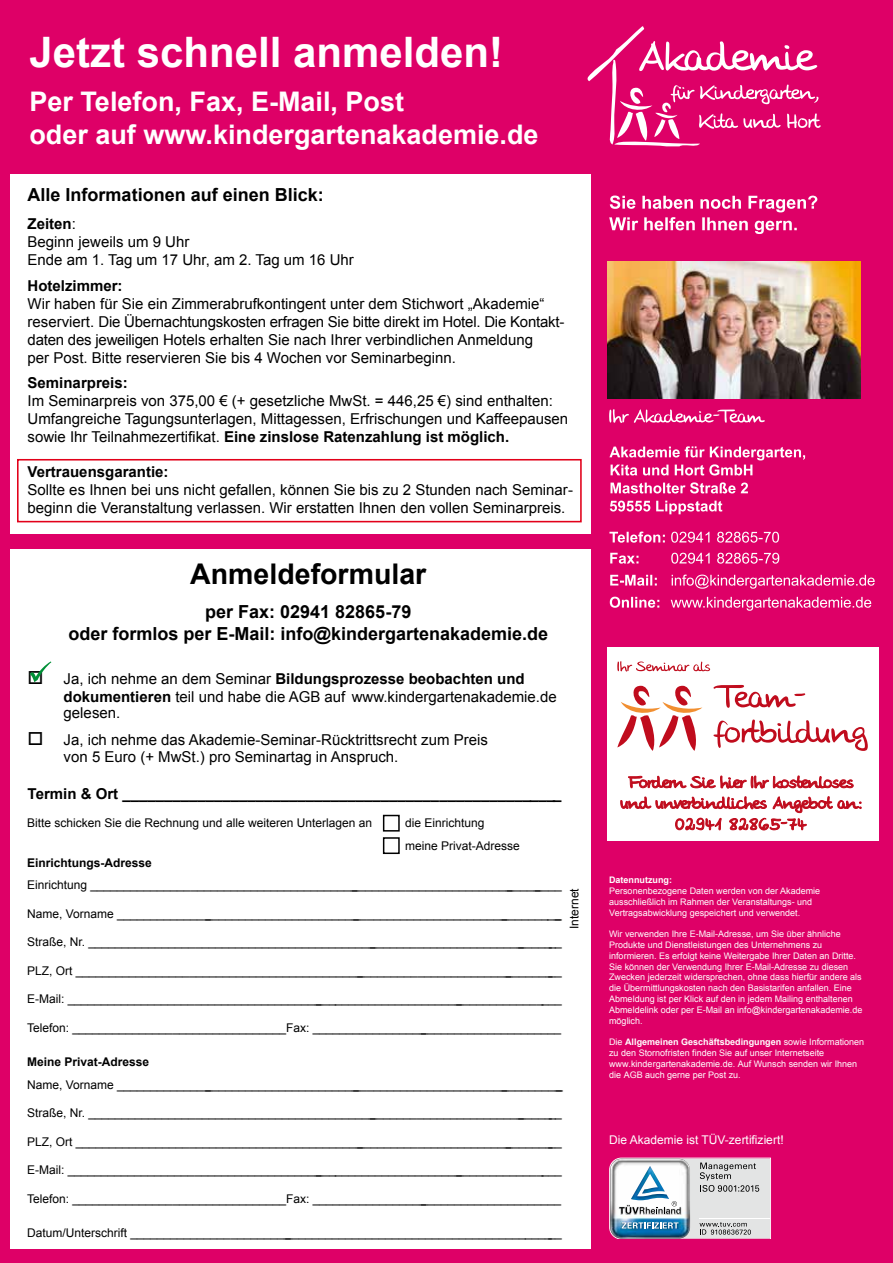
<style>
.page{position:relative;width:893px;height:1263px;background:#de0067}
.page>*{position:absolute;margin:0;border:0;box-sizing:border-box;transform-origin:0 0}
.t1{font:700 42px "Arial";color:#fff}
.t2{font:700 28.5px "Arial";color:#000}
.t3{font:700 27px/33px "Arial";color:#fff}
.t4{font:700 18px/21.6px "Arial";color:#000;text-align:center}
.t5{font:15px/18px "Arial";color:#000}
.t6{font:700 15px "Arial";color:#000}
.t7{font:12px/22.5px "Arial";color:#000}
.t8{font:700 12px "Arial";color:#000}
.t9{font:12px "Arial";color:#fff}
.t10{font:9px/10.8px "Arial";color:#fff}
.t11{font:700 9px "Arial";color:#fff}
.s1{font-weight:700}
</style>
<div class="page">
<div style="left:10px;top:174px;width:581px;height:360px;background:#fff"></div>
<div style="left:10px;top:550px;width:581px;height:699px;background:#fff"></div>
<div style="left:17px;top:459px;width:565px;height:63px;border:2px solid #e2001a"></div>
<div style="left:383px;top:837px;width:17px;height:17px;border:2px solid #000"></div>
<div style="left:383px;top:815px;width:17px;height:16px;border:2px solid #000"></div>
<svg style="left:29px;top:661px;width:22px;height:21px"></svg>
<svg style="left:588px;top:26px;width:233px;height:120px"></svg>
<svg style="left:609px;top:1157px;width:162px;height:81px;background:#c2cad2"></svg>
<div style="left:607px;top:647px;width:271px;height:194px;background:#fff"></div>
<svg style="left:713px;top:685px;width:92px;height:23px"></svg>
<svg style="left:713px;top:719px;width:155px;height:32px"></svg>
<svg style="left:617px;top:685px;width:85px;height:66px"></svg>
<svg style="left:617px;top:661px;width:93px;height:10px"></svg>
<svg style="left:620px;top:775px;width:242px;height:55px"></svg>
<img style="left:607px;top:262px;width:254px;height:136px">
<svg style="left:610px;top:597px;width:261px;height:14px"></svg>
<svg style="left:610px;top:575px;width:265px;height:14px"></svg>
<svg style="left:609px;top:196px;width:208px;height:38px"></svg>
<svg style="left:609px;top:409px;width:156px;height:14px"></svg>
<svg style="left:610px;top:501px;width:112px;height:13px"></svg>
<svg style="left:610px;top:482px;width:138px;height:11px"></svg>
<svg style="left:609px;top:446px;width:196px;height:29px"></svg>
<svg style="left:610px;top:553px;width:169px;height:11px"></svg>
<svg style="left:609px;top:531px;width:170px;height:12px"></svg>
<h1 class="t1" style="left:29px;top:23px;width:475px">Jetzt schnell anmelden!</h1>
<h3 class="t3" style="left:29px;top:85px;width:511px">Per Telefon, Fax, E-Mail, Post<br>oder auf www.kindergartenakademie.de</h3>
<h3 class="t4" style="left:28px;top:184px;width:298px">Alle Informationen auf einen Blick:</h3>
<p class="t5" style="left:28px;top:214px;width:328px"><span class="s1">Zeiten</span>:<br>Beginn jeweils um 9 Uhr<br>Ende am 1. Tag um 17 Uhr, am 2. Tag um 16 Uhr</p>
<p class="t6" style="left:28px;top:275px;width:97px">Hotelzimmer:</p>
<p class="t5" style="left:28px;top:294px;width:538px">Wir haben für Sie ein Zimmerabrufkontingent unter dem Stichwort „Akademie“ reserviert. Die Übernachtungskosten erfragen Sie bitte direkt im Hotel. Die Kontakt&shy;daten des jeweiligen Hotels erhalten Sie nach Ihrer verbindlichen Anmeldung<br>per Post. Bitte reservieren Sie bis 4 Wochen vor Seminarbeginn.</p>
<p class="t6" style="left:28px;top:373px;width:102px">Seminarpreis:</p>
<p class="t5" style="left:28px;top:392px;width:542px">Im Seminarpreis von 375,00 € (+ gesetzliche MwSt. = 446,25 €) sind enthalten:<br>Umfangreiche Tagungsunterlagen, Mittagessen, Erfrischungen und Kaffeepausen sowie Ihr Teilnahmezertifikat. <span class="s1">Eine zinslose Ratenzahlung ist möglich.</span></p>
<p class="t6" style="left:28px;top:461px;width:142px">Vertrauensgarantie:</p>
<p class="t5" style="left:28px;top:481px;width:547px">Sollte es Ihnen bei uns nicht gefallen, können Sie bis zu 2 Stunden nach Seminar&shy;beginn die Veranstaltung verlassen. Wir erstatten Ihnen den vollen Seminarpreis.</p>
<h2 class="t2" style="left:190px;top:554px;width:237px">Anmeldeformular</h2>
<h3 class="t4" style="left:68px;top:601px;width:481px">per Fax: 02941 82865-79<br>oder formlos per E-Mail: info@kindergartenakademie.de</h3>
<p class="t5" style="left:64px;top:669px;width:495px;text-indent:-36px">□ Ja, ich nehme an dem Seminar <span class="s1">Bildungsprozesse beobachten und dokumentieren</span> teil und habe die AGB auf www.kindergartenakademie.de</p>
<p class="t5" style="left:64px;top:704px;width:58px">gelesen.</p>
<p class="t5" style="left:64px;top:731px;width:426px;line-height:16.5px;text-indent:-36px">□ Ja, ich nehme das Akademie-Seminar-Rücktrittsrecht zum Preis von 5 Euro (+ MwSt.) pro Seminartag in Anspruch.</p>
<p class="t6" style="left:28px;top:783px;width:535px">Termin &amp; Ort _____________________________________________________</p>
<p class="t7" style="left:27px;top:812px;width:346px">Bitte schicken Sie die Rechnung und alle weiteren Unterlagen an</p>
<p class="t7" style="left:405px;top:812px;width:116px">die Einrichtung meine Privat-Adresse</p>
<p class="t8" style="left:27px;top:854px;width:126px">Einrichtungs-Adresse</p>
<p class="t7" style="left:27px;top:873px;width:536px">Einrichtung _________________________________________________________________________</p>
<p class="t7" style="left:27px;top:902px;width:536px">Name, Vorname ______________________________________________________________________</p>
<p class="t7" style="left:27px;top:930px;width:536px">Straße, Nr. _________________________________________________________________________</p>
<p class="t7" style="left:27px;top:959px;width:536px">PLZ, Ort ___________________________________________________________________________</p>
<p class="t7" style="left:27px;top:987px;width:536px">E-Mail: ____________________________________________________________________________</p>
<p class="t7" style="left:27px;top:1016px;width:535px">Telefon: ________________________________Fax: ______________________________________</p>
<p class="t8" style="left:27px;top:1053px;width:124px">Meine Privat-Adresse</p>
<p class="t7" style="left:27px;top:1073px;width:537px">Name, Vorname ______________________________________________________________________</p>
<p class="t7" style="left:27px;top:1101px;width:536px">Straße, Nr. _________________________________________________________________________</p>
<p class="t7" style="left:27px;top:1130px;width:536px">PLZ, Ort ___________________________________________________________________________</p>
<p class="t7" style="left:27px;top:1158px;width:536px">E-Mail: ____________________________________________________________________________</p>
<p class="t7" style="left:27px;top:1187px;width:535px">Telefon: ________________________________Fax: ______________________________________</p>
<p class="t7" style="left:27px;top:1221px;width:536px">Datum/Unterschrift __________________________________________________________________</p>
<p class="t7" style="left:563px;top:929px;width:42px;rotate:-90deg">Internet</p>
<p class="t11" style="left:609px;top:874px;width:64px">Datennutzung:</p>
<p class="t10" style="left:609px;top:885px;width:213px">Personenbezogene Daten werden von der Akademie ausschließlich im Rahmen der Veranstaltungs- und<br>Vertragsabwicklung gespeichert und verwendet.</p>
<p class="t10" style="left:609px;top:928px;width:255px">Wir verwenden Ihre E-Mail-Adresse, um Sie über ähnliche Produkte und Dienstleistungen des Unternehmens zu informieren. Es erfolgt keine Weitergabe Ihrer Daten an Dritte.<br>Sie können der Verwendung Ihrer E-Mail-Adresse zu diesen Zwecken jederzeit widersprechen, ohne dass hierfür andere als die Übermittlungskosten nach den Basistarifen anfallen. Eine Abmeldung ist per Klick auf den in jedem Mailing enthaltenen Abmeldelink oder per E-Mail an info@kindergartenakademie.de möglich.</p>
<p class="t10" style="left:609px;top:1036px;width:257px">Die <span class="s1">Allgemeinen Geschäftsbedingungen</span> sowie Informationen zu den Stornofristen finden Sie auf unser Internetseite www.kindergartenakademie.de. Auf Wunsch senden wir Ihnen die AGB auch gerne per Post zu.</p>
<p class="t9" style="left:609px;top:1131px;width:176px">Die Akademie ist TÜV-zertifiziert!</p>
</div>
